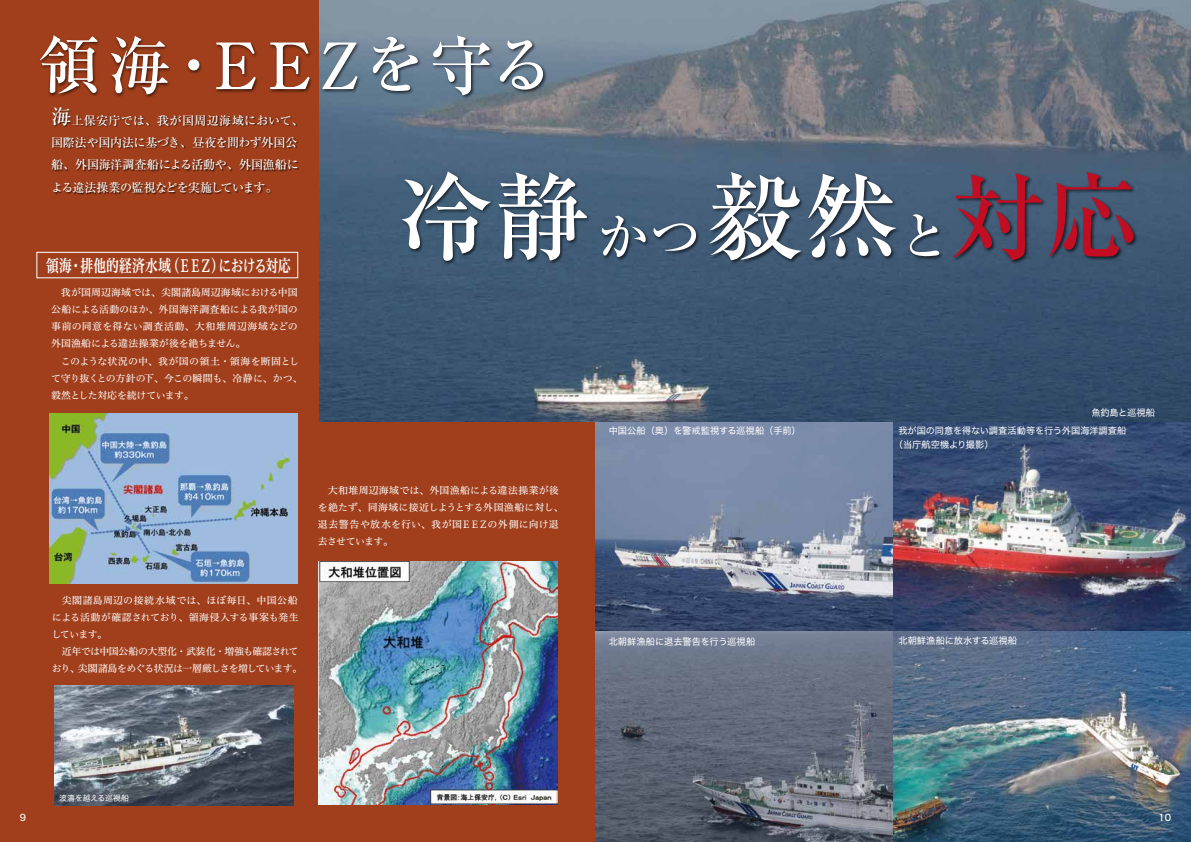
<style>
.page{position:relative;width:1191px;height:842px;background:#a13f1c}
.page>*{position:absolute;margin:0;border:0;box-sizing:border-box;transform-origin:0 0}
.t1{font:500 95.7px "Ryumin Pr 6 N";color:#fff}
.t2{font:500 63.8px "Ryumin Pr 6 N";letter-spacing:.075em;color:#fff}
.t3{font:17px "Hiragino UD Serif Std W6";color:#fff;scale:.75 1}
.t4{font:500 12px/22.5px "Ryumin Pr 6 N";letter-spacing:-.02em;color:#fff}
.t5{font:9.9px/17px "Hiragino UD Serif Std W4";color:#fff}
.t6{font:9.9px/17px "Hiragino UD Serif Std W4";letter-spacing:.02em;color:#fff}
.t7{font:9.9px/17px "Hiragino UD Serif Std W4";letter-spacing:-.05em;color:#fff;text-align:center}
.t8{font:9.2px/14.2px "Hira Kaku Std N W4";color:#fff}
.t9{font:9.2px "Hira Kaku Std W5";color:#fff}
.t10{font:7.8px "Hira Kaku Std N W4";color:#fff}
.s1{font-size:20.5px}
.s2{font-size:51px}
.s3{color:#c30d23}
</style>
<div class="page">
<img style="left:318px;top:562px;width:240px;height:242px">
<img style="left:595px;top:422px;width:596px;height:420px">
<img style="left:319px;top:0;width:872px;height:422px">
<img style="left:40px;top:30px;width:526px;height:86px">
<img style="left:50px;top:105px;width:252px;height:90px">
<div style="left:37px;top:252px;width:261px;height:26px;border:1px solid #fff"></div>
<img style="left:50px;top:413px;width:248px;height:171px">
<img style="left:54px;top:685px;width:240px;height:120px">
<img style="left:395px;top:165px;width:752px;height:124px">
<h2 class="t2" style="left:37px;top:15px;width:519px">領海・EEZを守る</h2>
<p class="t4" style="left:51px;top:108px;width:254px"><span class="s1">海</span>上保安庁では、我が国周辺海域において、国際法や国内法に基づき、昼夜を問わず外国公船、外国海洋調査船による活動や、外国漁船による違法操業の監視などを実施しています。</p>
<h1 class="t1" style="left:398px;top:141px;width:744px">冷静<span class="s2">かつ</span>毅然<span class="s2">と</span><span class="s3">対応</span></h1>
<h3 class="t3" style="left:46px;top:252px;width:328px">領海・排他的経済水域（ＥＥＺ）における対応</h3>
<p class="t5" style="left:51px;top:284px;width:253px">　我が国周辺海域では、尖閣諸島周辺海域における中国公船による活動のほか、外国海洋調査船による我が国の事前の同意を得ない調査活動、大和堆周辺海域などの外国漁船による違法操業が後を絶ちません。<br>　このような状況の中、我が国の領土・領海を断固として守り抜くとの方針の下、今この瞬間も、冷静に、かつ、毅然とした対応を続けています。｠</p>
<p class="t6" style="left:318px;top:481px;width:247px">　大和堆周辺海域では、外国漁船による違法操業が後を絶たず、同海域に接近しようとする外国漁船に対し、退去警告や放水を行い、我が国ＥＥＺの外側に向け退去させています。</p>
<p class="t5" style="left:52px;top:591px;width:248px;text-align:justify">　尖閣諸島周辺の接続水域では、ほぼ毎日、中国公船による活動が確認されており、領海侵入する事案も発生しています。</p>
<p class="t7" style="left:52px;top:642px;width:252px">近年では中国公船の大型化・武装化・増強も確認されて<br>おり、尖閣諸島をめぐる状況は一層厳しさを増しています。</p>
<p class="t10" style="left:59px;top:792px;width:71px">波濤を越える巡視船</p>
<p class="t8" style="left:608px;top:423px;width:194px">中国公船（奥）を警戒監視する巡視船（手前）</p>
<p class="t8" style="left:608px;top:634px;width:148px">北朝鮮漁船に退去警告を行う巡視船</p>
<p class="t8" style="left:1091px;top:405px;width:65px">魚釣島と巡視船</p>
<p class="t8" style="left:893px;top:423px;width:234px;text-indent:5px">我が国の同意を得ない調査活動等を行う外国海洋調査船（当庁航空機より撮影）</p>
<p class="t8" style="left:898px;top:634px;width:120px">北朝鮮漁船に放水する巡視船</p>
<p class="t9" style="left:20px;top:810px;width:8px">9</p>
<p class="t9" style="left:1158px;top:810px;width:14px">10</p>
</div>
